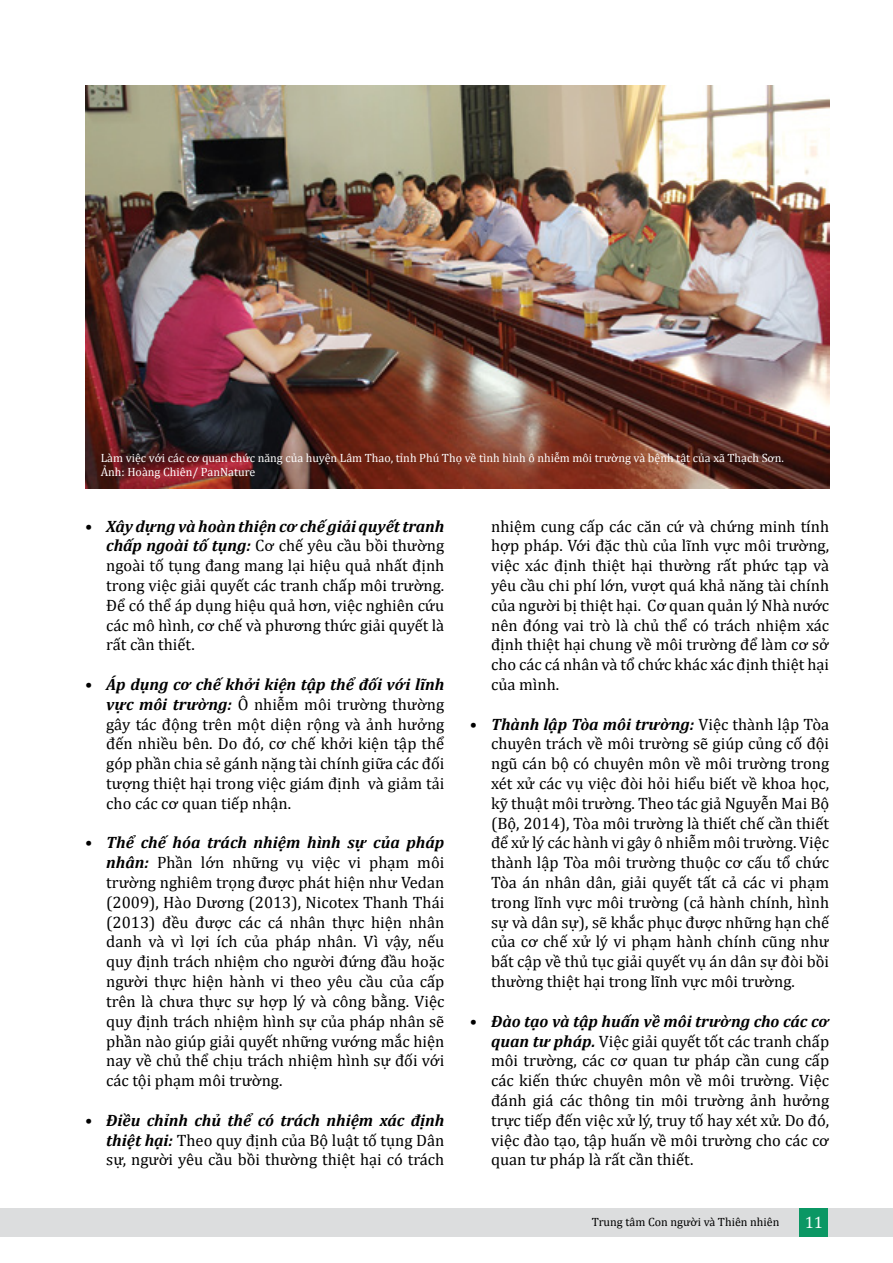
<style>
.page{position:relative;width:893px;height:1263px;background:#fff}
.page>*{position:absolute;margin:0;border:0;box-sizing:border-box;transform-origin:0 0}
.t1{font:16.5px/19.8px "Cambria";color:#000;text-align:justify}
.t2{font:16.5px "Cambria";color:#fff}
.t3{font:12px/14.4px "Cambria";color:#fff}
.t4{font:12px "Cambria";color:#000}
.s1{font-weight:700;font-style:italic}
</style>
<div class="page">
<img style="left:85px;top:85px;width:744px;height:403px">
<div style="left:0;top:1208px;width:893px;height:29px;background:#dcddde"></div>
<div style="left:799px;top:1208px;width:29px;height:29px;background:#0b9764"></div>
<p class="t3" style="left:101px;top:450px;width:685px">Làm việc với các cơ quan chức năng của huyện Lâm Thao, tỉnh Phú Thọ về tình hình ô nhiễm môi trường và bệnh tật của xã Thạch Sơn.<br>Ảnh: Hoàng Chiên/ PanNature</p>
<p class="t1" style="left:106px;top:516px;width:340px;text-indent:-21px">• <span class="s1">Xây dựng và hoàn thiện cơ chế giải quyết tranh chấp ngoài tố tụng:</span> Cơ chế yêu cầu bồi thường ngoài tố tụng đang mang lại hiệu quả nhất định trong việc giải quyết các tranh chấp môi trường.<br>Để có thể áp dụng hiệu quả hơn, việc nghiên cứu các mô hình, cơ chế và phương thức giải quyết là rất cần thiết.</p>
<p class="t1" style="left:106px;top:674px;width:340px;text-indent:-21px">• <span class="s1">Áp dụng cơ chế khởi kiện tập thể đối với lĩnh vực môi trường:</span> Ô nhiễm môi trường thường gây tác động trên một diện rộng và ảnh hưởng đến nhiều bên. Do đó, cơ chế khởi kiện tập thể góp phần chia sẻ gánh nặng tài chính giữa các đối tượng thiệt hại trong việc giám định và giảm tải cho các cơ quan tiếp nhận.</p>
<p class="t1" style="left:106px;top:833px;width:340px;text-indent:-21px">• <span class="s1">Thể chế hóa trách nhiệm hình sự của pháp nhân:</span> Phần lớn những vụ việc vi phạm môi trường nghiêm trọng được phát hiện như Vedan (2009), Hào Dương (2013), Nicotex Thanh Thái (2013) đều được các cá nhân thực hiện nhân danh và vì lợi ích của pháp nhân. Vì vậy, nếu quy định trách nhiệm cho người đứng đầu hoặc người thực hiện hành vi theo yêu cầu của cấp trên là chưa thực sự hợp lý và công bằng. Việc quy định trách nhiệm hình sự của pháp nhân sẽ phần nào giúp giải quyết những vướng mắc hiện nay về chủ thể chịu trách nhiệm hình sự đối với các tội phạm môi trường.</p>
<p class="t1" style="left:106px;top:1110px;width:340px;text-indent:-21px">• <span class="s1">Điều chỉnh chủ thể có trách nhiệm xác định thiệt hại:</span> Theo quy định của Bộ luật tố tụng Dân sự, người yêu cầu bồi thường thiệt hại có trách</p>
<p class="t1" style="left:491px;top:516px;width:340px">nhiệm cung cấp các căn cứ và chứng minh tính hợp pháp. Với đặc thù của lĩnh vực môi trường, việc xác định thiệt hại thường rất phức tạp và yêu cầu chi phí lớn, vượt quá khả năng tài chính của người bị thiệt hại. Cơ quan quản lý Nhà nước nên đóng vai trò là chủ thể có trách nhiệm xác định thiệt hại chung về môi trường để làm cơ sở cho các cá nhân và tổ chức khác xác định thiệt hại của mình.</p>
<p class="t1" style="left:491px;top:714px;width:340px;text-indent:-21px">• <span class="s1">Thành lập Tòa môi trường:</span> Việc thành lập Tòa chuyên trách về môi trường sẽ giúp củng cố đội ngũ cán bộ có chuyên môn về môi trường trong xét xử các vụ việc đòi hỏi hiểu biết về khoa học, kỹ thuật môi trường. Theo tác giả Nguyễn Mai Bộ (Bộ, 2014), Tòa môi trường là thiết chế cần thiết để xử lý các hành vi gây ô nhiễm môi trường. Việc thành lập Tòa môi trường thuộc cơ cấu tổ chức Tòa án nhân dân, giải quyết tất cả các vi phạm trong lĩnh vực môi trường (cả hành chính, hình sự và dân sự), sẽ khắc phục được những hạn chế của cơ chế xử lý vi phạm hành chính cũng như bất cập về thủ tục giải quyết vụ án dân sự đòi bồi thường thiệt hại trong lĩnh vực môi trường.</p>
<p class="t1" style="left:491px;top:1011px;width:340px;text-indent:-21px">• <span class="s1">Đào tạo và tập huấn về môi trường cho các cơ quan tư pháp.</span> Việc giải quyết tốt các tranh chấp môi trường, các cơ quan tư pháp cần cung cấp các kiến thức chuyên môn về môi trường. Việc đánh giá các thông tin môi trường ảnh hưởng trực tiếp đến việc xử lý, truy tố hay xét xử. Do đó, việc đào tạo, tập huấn về môi trường cho các cơ quan tư pháp là rất cần thiết.</p>
<p class="t4" style="left:592px;top:1215px;width:189px">Trung tâm Con người và Thiên nhiên</p>
<p class="t2" style="left:805px;top:1213px;width:20px">11</p>
</div>
